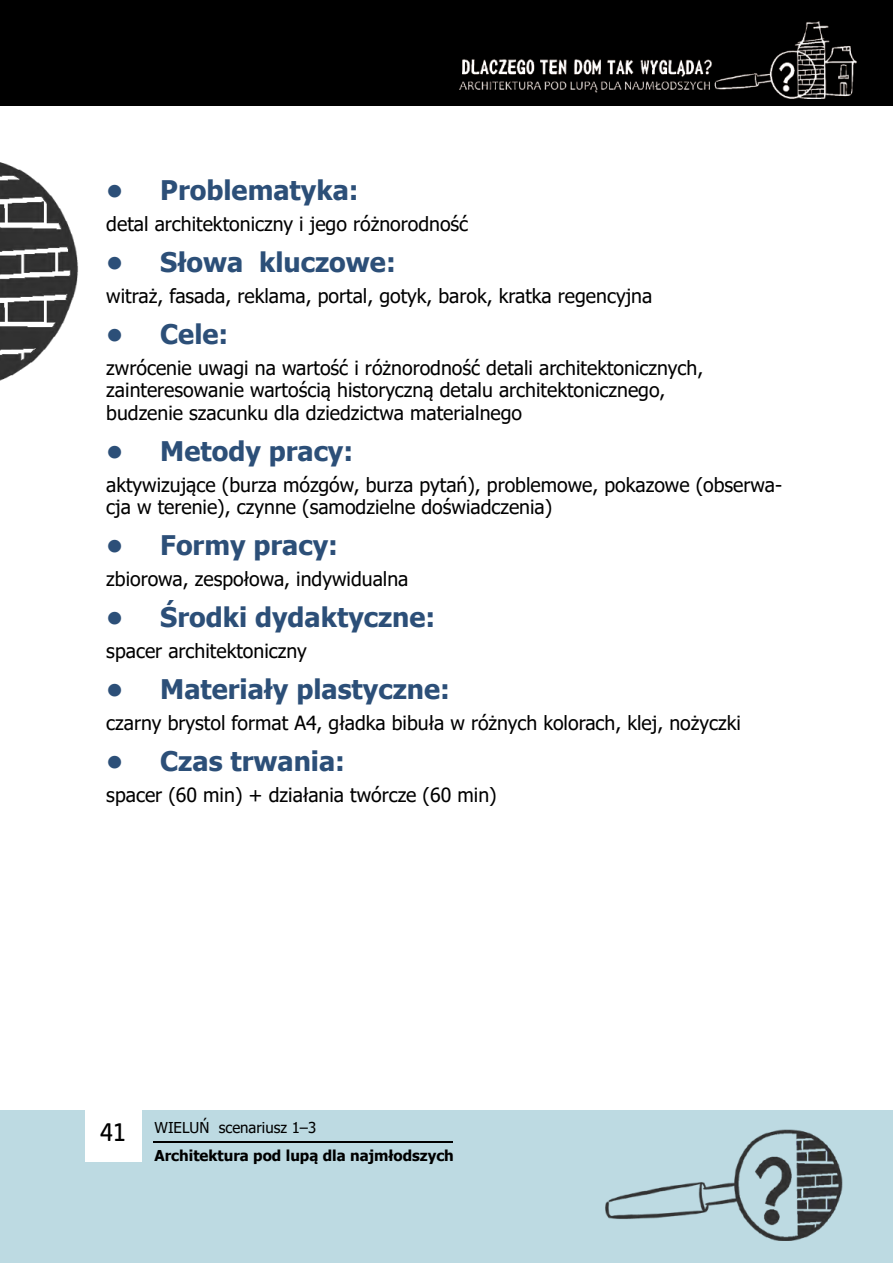
<style>
.page{position:relative;width:893px;height:1263px;background:#fff}
.page>*{position:absolute;margin:0;border:0;box-sizing:border-box;transform-origin:0 0}
.t1{font:28.95px "Neuron";color:#000}
.nagłówki{font:700 27px "Tahoma";color:#2c4f78}
.normal_tekst{font:19.5px/22.5px "Tahoma";color:#000}
.t2{font:700 15px "Tahoma";color:#000}
.t3{font:15px "Tahoma";color:#000}
</style>
<div class="page">
<div style="left:0;top:1110px;width:893px;height:153px;background:#bddae2"></div>
<div style="left:0;top:0;width:893px;height:106px;background:#000"></div>
<div style="left:85px;top:1100px;width:57px;height:62px;background:#fff"></div>
<hr style="left:153px;top:1141px;width:300px;height:2px;background:#000">
<img style="left:460px;top:22px;width:396px;height:76px">
<img style="left:0;top:162px;width:79px;height:219px">
<img style="left:605px;top:1129px;width:238px;height:111px">
<h1 class="nagłówki" style="left:106px;top:171px;width:254px">• Problematyka:</h1>
<h1 class="normal_tekst" style="left:106px;top:214px;width:363px">detal architektoniczny i jego różnorodność</h1>
<h1 class="nagłówki" style="left:106px;top:243px;width:291px">• Słowa kluczowe:</h1>
<h1 class="normal_tekst" style="left:106px;top:285px;width:548px">witraż, fasada, reklama, portal, gotyk, barok, kratka regencyjna</h1>
<h1 class="nagłówki" style="left:106px;top:315px;width:124px">• Cele:</h1>
<h1 class="normal_tekst" style="left:106px;top:357px;width:598px">zwrócenie uwagi na wartość i różnorodność detali architektonicznych, zainteresowanie wartością historyczną detalu architektonicznego, budzenie szacunku dla dziedzictwa materialnego</h1>
<h1 class="nagłówki" style="left:106px;top:432px;width:248px">• Metody pracy:</h1>
<h1 class="normal_tekst" style="left:106px;top:474px;width:677px">aktywizujące (burza mózgów, burza pytań), problemowe, pokazowe (obserwa&shy;cja w terenie), czynne (samodzielne doświadczenia)</h1>
<h1 class="nagłówki" style="left:106px;top:526px;width:233px">• Formy pracy:</h1>
<h1 class="normal_tekst" style="left:106px;top:569px;width:304px">zbiorowa, zespołowa, indywidualna</h1>
<h1 class="nagłówki" style="left:106px;top:598px;width:331px">• Środki dydaktyczne:</h1>
<h1 class="normal_tekst" style="left:106px;top:641px;width:202px">spacer architektoniczny</h1>
<h1 class="nagłówki" style="left:106px;top:670px;width:345px">• Materiały plastyczne:</h1>
<h1 class="normal_tekst" style="left:106px;top:713px;width:636px">czarny brystol format A4, gładka bibuła w różnych kolorach, klej, nożyczki</h1>
<h1 class="nagłówki" style="left:106px;top:742px;width:240px">• Czas trwania:</h1>
<h1 class="normal_tekst" style="left:106px;top:784px;width:392px">spacer (60 min) + działania twórcze (60 min)</h1>
<h1 class="t1" style="left:100px;top:1116px;width:28px">41</h1>
<p class="t3" style="left:155px;top:1117px;width:163px">WIELUŃ scenariusz 1–3</p>
<p class="t2" style="left:155px;top:1145px;width:301px">Architektura pod lupą dla najmłodszych</p>
</div>
